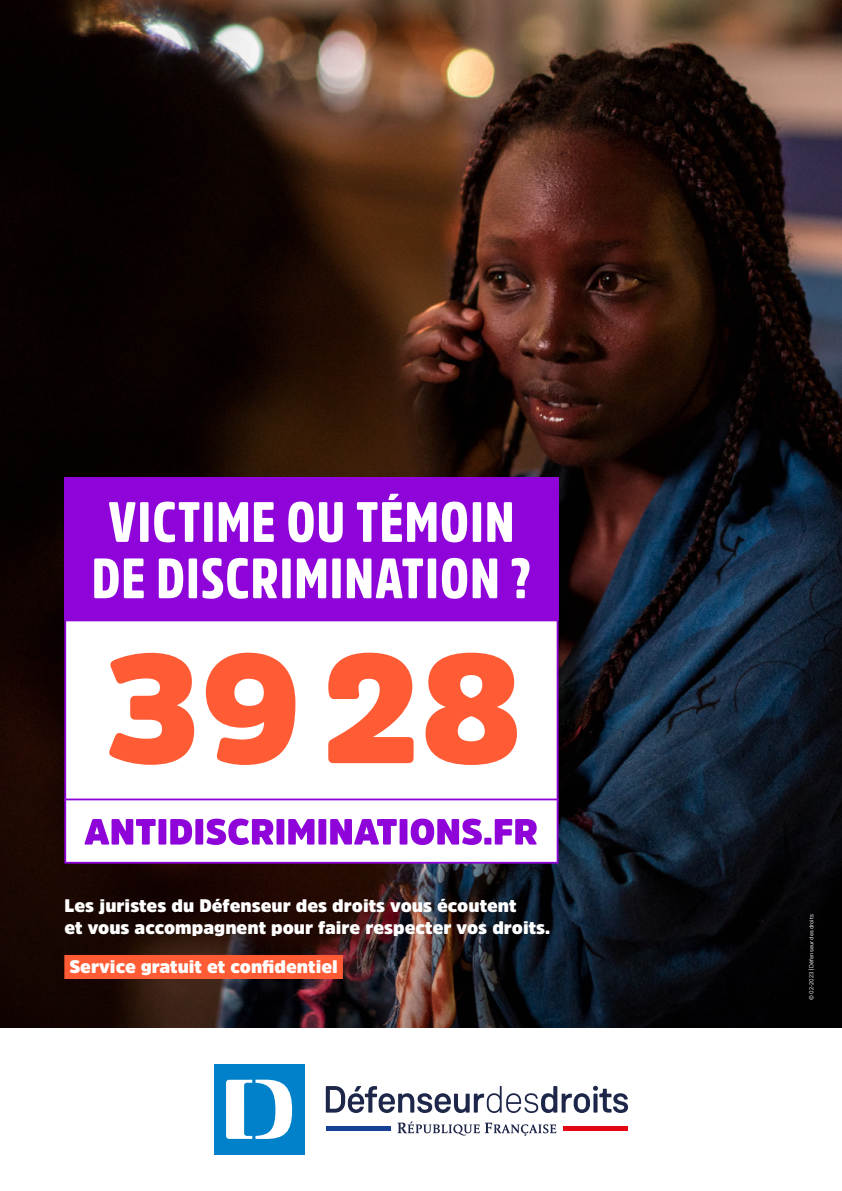
<style>
.page{position:relative;width:842px;height:1191px;background:#fff}
.page>*{position:absolute;margin:0;border:0;box-sizing:border-box;transform-origin:0 0}
.t1{font:900 56.3px/56.3px "Amsi Pro Cond";letter-spacing:.02em;color:#fff}
.t2{font:900 18px/22px "Amsi Pro";color:#fff}
.t3{font:6px "Weissenhof Grotesk";color:#fff}
</style>
<div class="page">
<img style="left:0;top:0;width:842px;height:1028px">
<svg style="left:64px;top:620px;width:494px;height:178px"></svg>
<div style="left:64px;top:478px;width:494px;height:142px;background:#8f05d9"></div>
<svg style="left:108px;top:653px;width:86px;height:112px"></svg>
<svg style="left:206px;top:652px;width:89px;height:113px"></svg>
<svg style="left:328px;top:652px;width:86px;height:111px"></svg>
<svg style="left:425px;top:652px;width:92px;height:113px"></svg>
<svg style="left:64px;top:798px;width:494px;height:65px"></svg>
<svg style="left:397px;top:1121px;width:159px;height:14px"></svg>
<hr style="left:326px;top:1126px;width:64px;height:4px;background:#164194">
<hr style="left:564px;top:1126px;width:64px;height:4px;background:#e30613">
<svg style="left:326px;top:1085px;width:302px;height:28px"></svg>
<div style="left:214px;top:1064px;width:90px;height:91px;background:#0081c9"></div>
<svg style="left:226px;top:1079px;width:66px;height:60px"></svg>
<div style="left:64px;top:955px;width:279px;height:24px;background:#ff5c36"></div>
<p class="t1" style="left:92px;top:492px;width:441px">VICTIME OU TÉMOIN<br>DE DISCRIMINATION ?</p>
<p class="t2" style="left:64px;top:894px;width:487px">Les juristes du Défenseur des droits vous écoutent<br>et vous accompagnent pour faire respecter vos droits.</p>
<p class="t2" style="left:69px;top:955px;width:270px">Service gratuit et confidentiel</p>
<p class="t3" style="left:808px;top:999px;width:87px;rotate:-90deg">© 02-2023 | Défenseur des droits</p>
</div>
